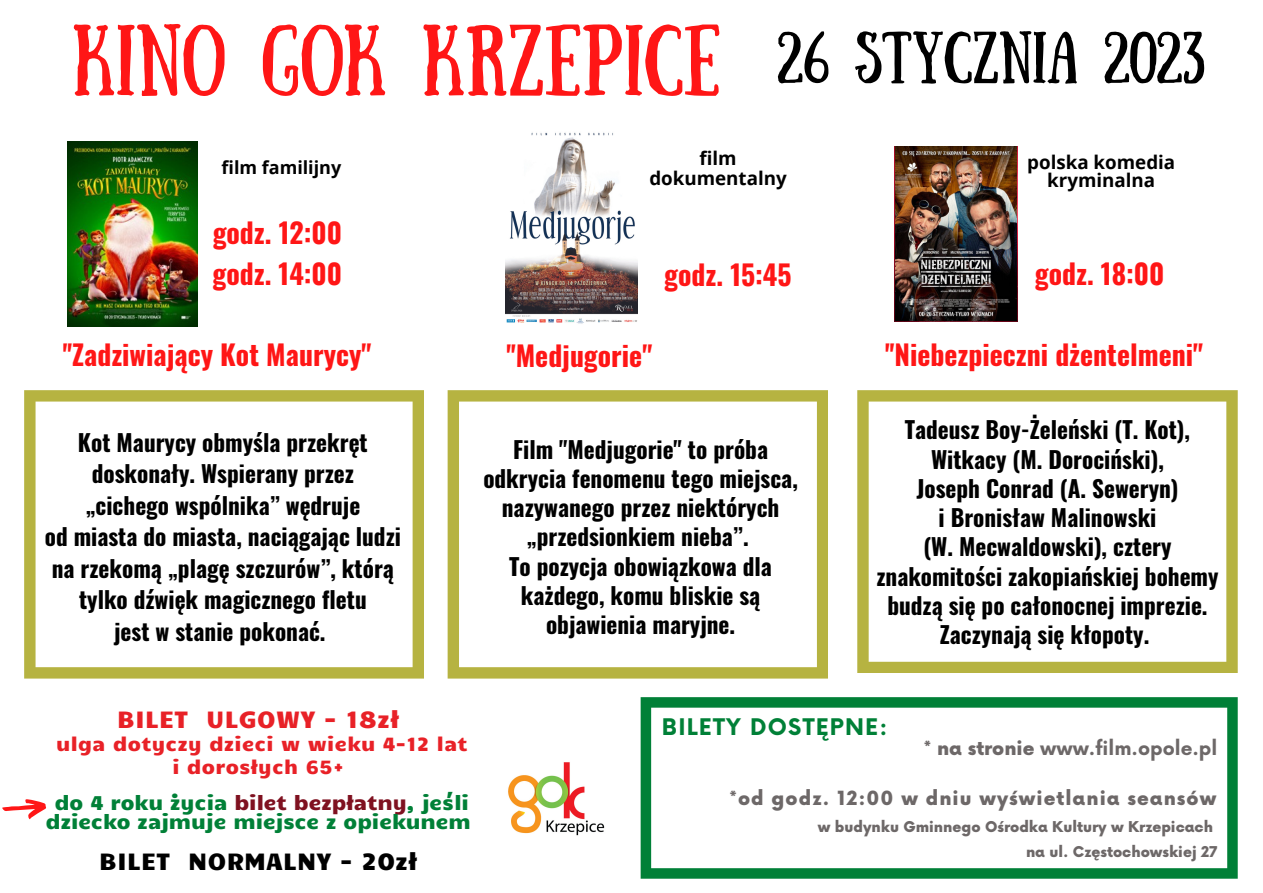
<style>
.page{position:relative;width:1263px;height:893px;background:#fff}
.page>*{position:absolute;margin:0;border:0;box-sizing:border-box;transform-origin:0 0}
.t1{font:71.25px "Sunday";color:#ff1616}
.t2{font:51.75px "Sunday";color:#000}
.t3{font:700 27.75px/40.5px "Oswald";color:#ff1616}
.t4{font:23.77px "Candal";letter-spacing:.02em;color:#000}
.t5{font:23.77px "Candal";letter-spacing:.02em;color:#e82127}
.t6{font:700 23.25px/29.2px "Oswald";color:#000;text-align:center}
.t7{font:700 22.27px "Now";letter-spacing:.055em;color:#008037}
.t8{font:20.02px/19.1px "Candal";color:#008037;text-align:center}
.t9{font:19.27px/23.1px "Candal";letter-spacing:.02em;color:#e82127;text-align:center}
.t10{font:900 19.05px "Now";letter-spacing:.055em;color:#6d6868}
.t11{font:700 19.05px "Now";color:#6d6868}
.t12{font:700 18.75px/20.9px "Open Sans";color:#000;text-align:center}
.t13{font:700 18px "Open Sans";color:#000}
.t14{font:900 14.55px/24.8px "Now";color:#6d6868;text-align:right}
.s1{color:#7f1120}
.s2{font-weight:900}
</style>
<div class="page">
<img style="left:508px;top:762px;width:97px;height:74px">
<svg style="left:24px;top:390px;width:400px;height:288px"></svg>
<svg style="left:448px;top:390px;width:380px;height:288px"></svg>
<svg style="left:857px;top:390px;width:381px;height:283px"></svg>
<img style="left:67px;top:141px;width:130px;height:185px">
<img style="left:505px;top:132px;width:133px;height:192px">
<img style="left:895px;top:146px;width:122px;height:175px">
<svg style="left:2px;top:799px;width:44px;height:20px"></svg>
<svg style="left:641px;top:697px;width:597px;height:181px"></svg>
<h1 class="t1" style="left:73px;top:10px;width:649px">KINO GOK KRZEPICE</h1>
<h2 class="t2" style="left:777px;top:21px;width:430px">26 STYCZNIA 2023</h2>
<p class="t13" style="left:222px;top:155px;width:121px">film familijny</p>
<p class="t12" style="left:649px;top:147px;width:139px">film dokumentalny</p>
<p class="t12" style="left:1027px;top:153px;width:149px;line-height:18px">polska komedia kryminalna</p>
<p class="t3" style="left:213px;top:211px;width:131px">godz. 12:00 godz. 14:00</p>
<p class="t3" style="left:63px;top:333px;width:310px">''Zadziwiający Kot Maurycy"</p>
<p class="t6" style="left:45px;top:425px;width:358px;line-height:31.5px">Kot Maurycy obmyśla przekręt doskonały. Wspierany przez<br>„cichego wspólnika” wędruje<br>od miasta do miasta, naciągając ludzi na rzekomą „plagę szczurów”, którą tylko dźwięk magicznego fletu<br>jest w stanie pokonać.</p>
<p class="t3" style="left:664px;top:253px;width:129px">godz. 15:45</p>
<p class="t3" style="left:506px;top:334px;width:147px">''Medjugorie"</p>
<p class="t6" style="left:483px;top:433px;width:316px">Film "Medjugorie" to próba odkrycia fenomenu tego miejsca, nazywanego przez niektórych „przedsionkiem nieba”.<br>To pozycja obowiązkowa dla każdego, komu bliskie są objawienia maryjne.</p>
<p class="t3" style="left:1035px;top:252px;width:131px">godz. 18:00</p>
<p class="t3" style="left:885px;top:333px;width:319px">''Niebezpieczni dżentelmeni"</p>
<p class="t6" style="left:876px;top:414px;width:344px">Tadeusz Boy-Żeleński (T. Kot),<br>Witkacy (M. Dorociński),<br>Joseph Conrad (A. Seweryn)<br>i Bronisław Malinowski<br>(W. Mecwaldowski), cztery znakomitości zakopiańskiej bohemy budzą się po całonocnej imprezie.<br>Zaczynają się kłopoty.</p>
<p class="t5" style="left:117px;top:702px;width:284px">BILET ULGOWY - 18zł</p>
<p class="t9" style="left:56px;top:731px;width:413px">ulga dotyczy dzieci w wieku 4-12 lat i dorosłych 65+</p>
<p class="t8" style="left:46px;top:791px;width:427px">do 4 roku życia <span class="s1">bilet bezpłatny</span>, jeśli dziecko zajmuje miejsce z opiekunem</p>
<p class="t4" style="left:99px;top:844px;width:320px">BILET NORMALNY - 20zł</p>
<p class="t7" style="left:662px;top:714px;width:227px">BILETY DOSTĘPNE:</p>
<p class="t11" style="left:924px;top:737px;width:295px"><span class="s2">* na stronie</span> www.film.opole.pl</p>
<p class="t10" style="left:729px;top:787px;width:488px">*od godz. 12:00 w dniu wyświetlania seansów</p>
<p class="t14" style="left:818px;top:815px;width:401px">w budynku Gminnego Ośrodka Kultury w Krzepicach na ul. Częstochowskiej 27</p>
</div>
